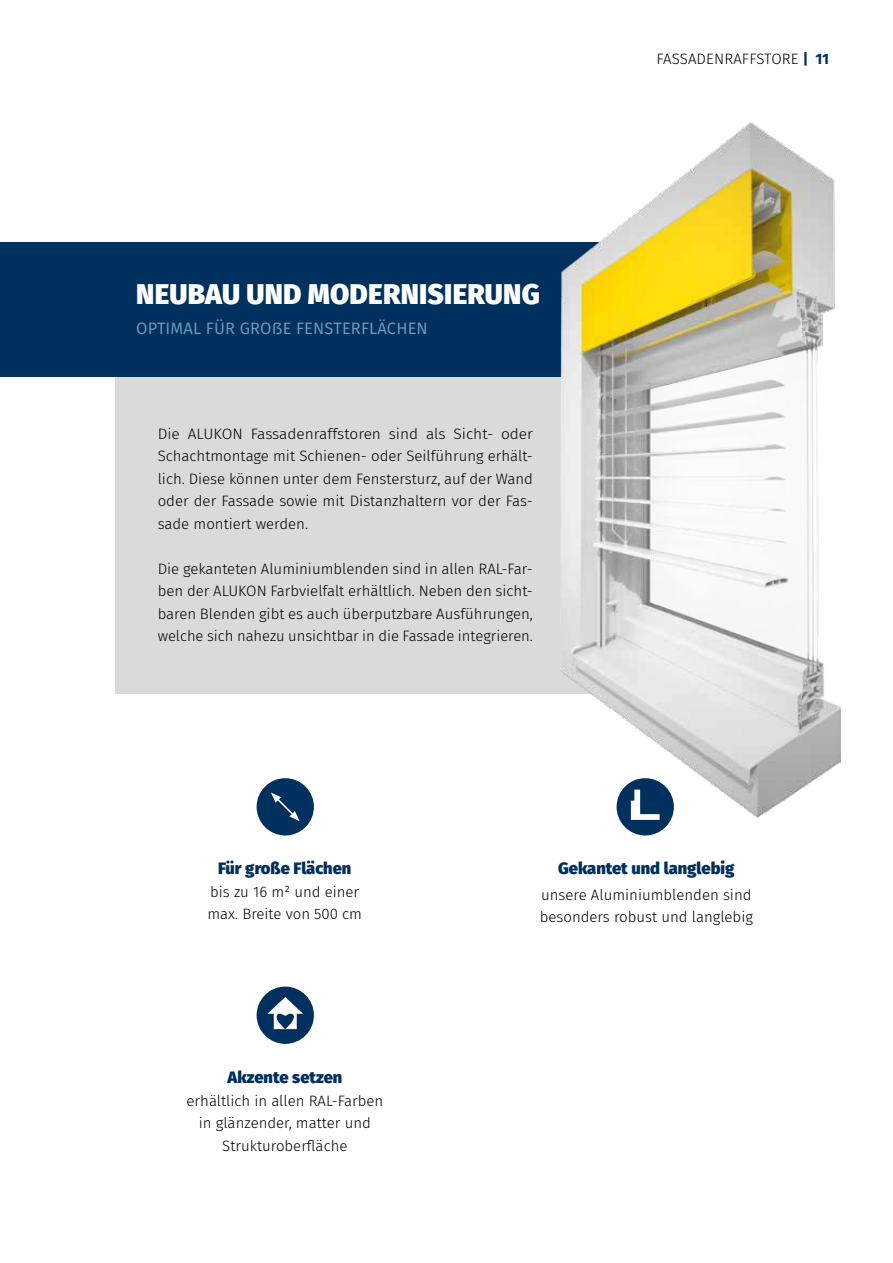
<style>
.page{position:relative;width:893px;height:1263px;background:#fff}
.page>*{position:absolute;margin:0;border:0;box-sizing:border-box;transform-origin:0 0}
.t1{font:800 28.5px "Fira Sans";letter-spacing:.01em;color:#fff}
.t2{font:800 16.5px "Fira Sans";color:#00305d}
.t3{font:16.5px "Fira Sans";letter-spacing:.01em;color:#6aa0c0}
.t4{font:300 15px/22.5px "Fira Sans";color:#000;text-align:justify}
.s1{font-weight:700;color:#00305d}
</style>
<div class="page">
<div style="left:257px;top:778px;width:57px;height:57px;background:#00305d;border-radius:50%"></div>
<svg style="left:271px;top:792px;width:29px;height:29px"></svg>
<div style="left:115px;top:313px;width:530px;height:380px;background:#dadada"></div>
<div style="left:0;top:242px;width:644px;height:135px;background:#00305d"></div>
<img style="left:560px;top:123px;width:280px;height:694px">
<div style="left:617px;top:778px;width:57px;height:57px;background:#00305d;border-radius:50%"></div>
<svg style="left:631px;top:789px;width:29px;height:31px"></svg>
<div style="left:257px;top:986px;width:57px;height:58px;background:#00305d;border-radius:50%"></div>
<svg style="left:267px;top:997px;width:36px;height:32px"></svg>
<h1 class="t1" style="left:136px;top:269px;width:405px">NEUBAU UND MODERNISIERUNG</h1>
<p class="t3" style="left:136px;top:316px;width:293px">OPTIMAL FÜR GROẞE FENSTERFLÄCHEN</p>
<p class="t4" style="left:158px;top:422px;width:377px">Die ALUKON Fassadenraffstoren sind als Sicht- oder Schachtmontage mit Schienen- oder Seilführung erhält&shy;lich. Diese können unter dem Fenstersturz, auf der Wand oder der Fassade sowie mit Distanzhaltern vor der Fas&shy;sade montiert werden.</p>
<p class="t4" style="left:158px;top:557px;width:377px">Die gekanteten Aluminiumblenden sind in allen RAL-Far&shy;ben der ALUKON Farbvielfalt erhältlich. Neben den sicht&shy;baren Blenden gibt es auch überputzbare Ausführungen, welche sich nahezu unsichtbar in die Fassade integrieren.</p>
<p class="t4" style="left:657px;top:47px;width:174px">FASSADENRAFFSTORE <span class="s1">| 11</span></p>
<p class="t2" style="left:218px;top:853px;width:135px">Für große Flächen</p>
<p class="t4" style="left:207px;top:880px;width:156px">bis zu 16 m² und einer max. Breite von 500 cm</p>
<p class="t2" style="left:227px;top:1062px;width:116px">Akzente setzen</p>
<p class="t4" style="left:187px;top:1089px;width:198px;text-align:center">erhältlich in allen RAL-Farben in glänzender, matter und<br>Strukturoberfläche</p>
<p class="t2" style="left:558px;top:854px;width:178px">Gekantet und langlebig</p>
<p class="t4" style="left:540px;top:883px;width:215px">unsere Aluminiumblenden sind besonders robust und langlebig</p>
</div>
